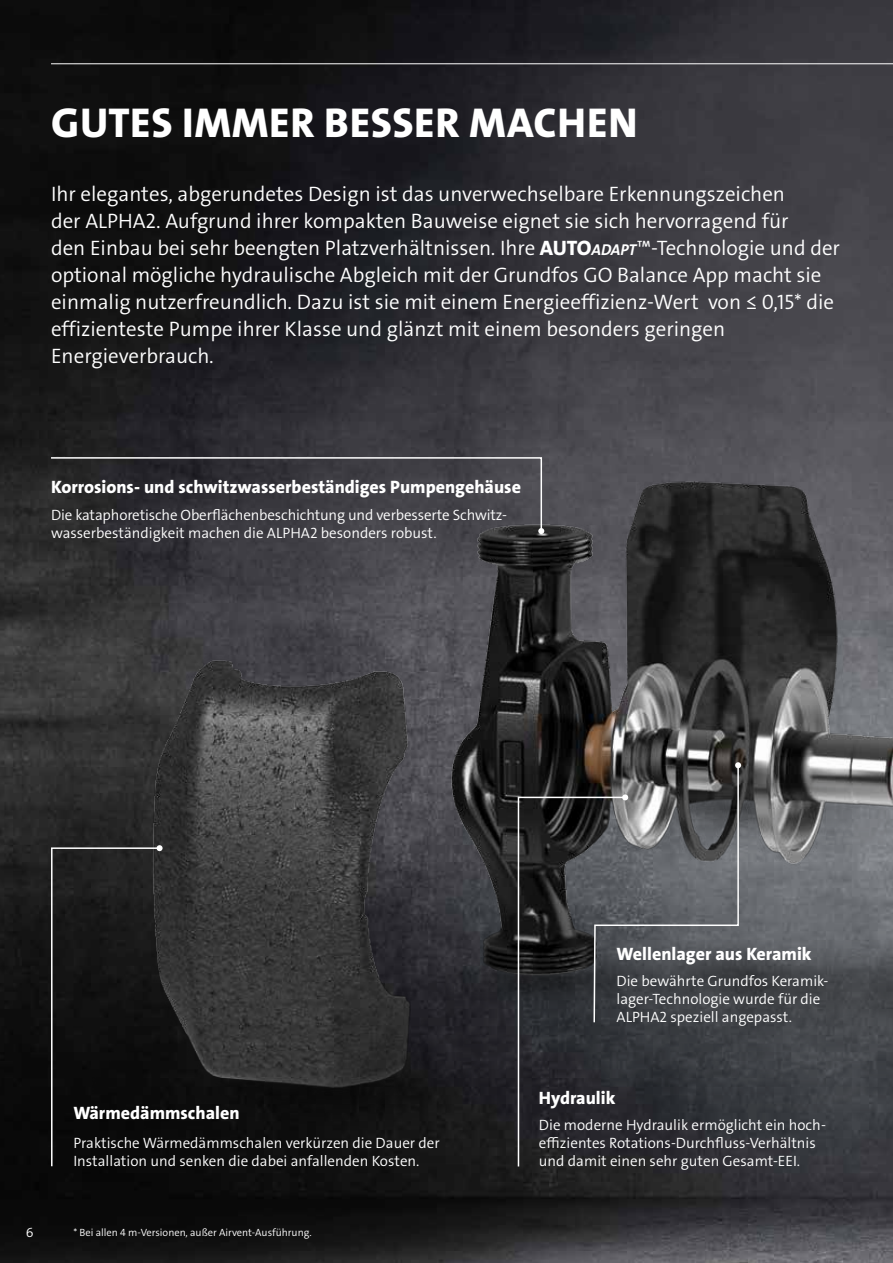
<style>
.page{position:relative;width:893px;height:1263px;background:#fff}
.page>*{position:absolute;margin:0;border:0;box-sizing:border-box;transform-origin:0 0}
.t1{font:42px "Grundfos The Sans V2 OT 8 XB";letter-spacing:.015em;color:#fff}
.t2{font:21px/27px "Grundfos The Sans V2 OT 4 SL";color:#fff}
.t3{font:18px "Grundfos The Sans V2 OT 8 XB";color:#fff}
.t4{font:15px/18px "Grundfos The Sans V2 OT 4 SL";color:#fff}
.t5{font:13.5px "Grundfos The Sans V2 OT 4 SL";color:#fff}
.t6{font:10.5px "Grundfos The Sans V2 OT 4 SL";color:#fff}
.s1{font-family:"Grundfos The Sans V2 OT 8 XB"}
.s2{font-family:"Grundfos The Sans V2 OT 7 B Italic";font-size:15.75px}
</style>
<div class="page">
<img style="left:0;top:0;width:893px;height:1263px">
<img style="left:93px;top:420px;width:800px;height:843px">
<svg style="left:50px;top:456px;width:494px;height:78px;background:#3c3b41"></svg>
<svg style="left:50px;top:845px;width:113px;height:323px;background:#171717"></svg>
<svg style="left:517px;top:762px;width:224px;height:406px;background:#3e4043"></svg>
<hr style="left:51px;top:63px;width:842px;height:1px;background:#fff">
<h1 class="t1" style="left:51px;top:96px;width:588px">GUTES IMMER BESSER MACHEN</h1>
<p class="t2" style="left:51px;top:180px;width:790px">Ihr elegantes, abgerundetes Design ist das unverwechselbare Erkennungszeichen<br>der ALPHA2. Aufgrund ihrer kompakten Bauweise eignet sie sich hervorragend für<br>den Einbau bei sehr beengten Platzverhältnissen. Ihre <span class="s1">AUTO</span><span class="s2">ADAPT</span>™-Technologie und der optional mögliche hydraulische Abgleich mit der Grundfos GO Balance App macht sie einmalig nutzerfreundlich. Dazu ist sie mit einem Energieeffizienz-Wert von ≤ 0,15* die effizienteste Pumpe ihrer Klasse und glänzt mit einem besonders geringen Energieverbrauch.</p>
<p class="t3" style="left:51px;top:475px;width:471px">Korrosions- und schwitzwasserbeständiges Pumpengehäuse</p>
<p class="t4" style="left:51px;top:506px;width:458px">Die kataphoretische Oberflächenbeschichtung und verbesserte Schwitz&shy;wasserbeständigkeit machen die ALPHA2 besonders robust.</p>
<p class="t3" style="left:73px;top:1101px;width:168px">Wärmedämmschalen</p>
<p class="t4" style="left:73px;top:1134px;width:368px">Praktische Wärmedämmschalen verkürzen die Dauer der<br>Installation und senken die dabei anfallenden Kosten.</p>
<p class="t5" style="left:26px;top:1223px;width:9px">6</p>
<p class="t6" style="left:73px;top:1226px;width:240px">* Bei allen 4 m-Versionen, außer Airvent-Ausführung.</p>
<p class="t3" style="left:616px;top:942px;width:197px">Wellenlager aus Keramik</p>
<p class="t4" style="left:616px;top:972px;width:213px">Die bewährte Grundfos Keramik&shy;lager-Technologie wurde für die<br>ALPHA2 speziell angepasst.</p>
<p class="t3" style="left:539px;top:1086px;width:78px">Hydraulik</p>
<p class="t4" style="left:539px;top:1116px;width:288px">Die moderne Hydraulik ermöglicht ein hoch&shy;effizientes Rotations-Durchfluss-Verhältnis und damit einen sehr guten Gesamt-EEI.</p>
</div>
